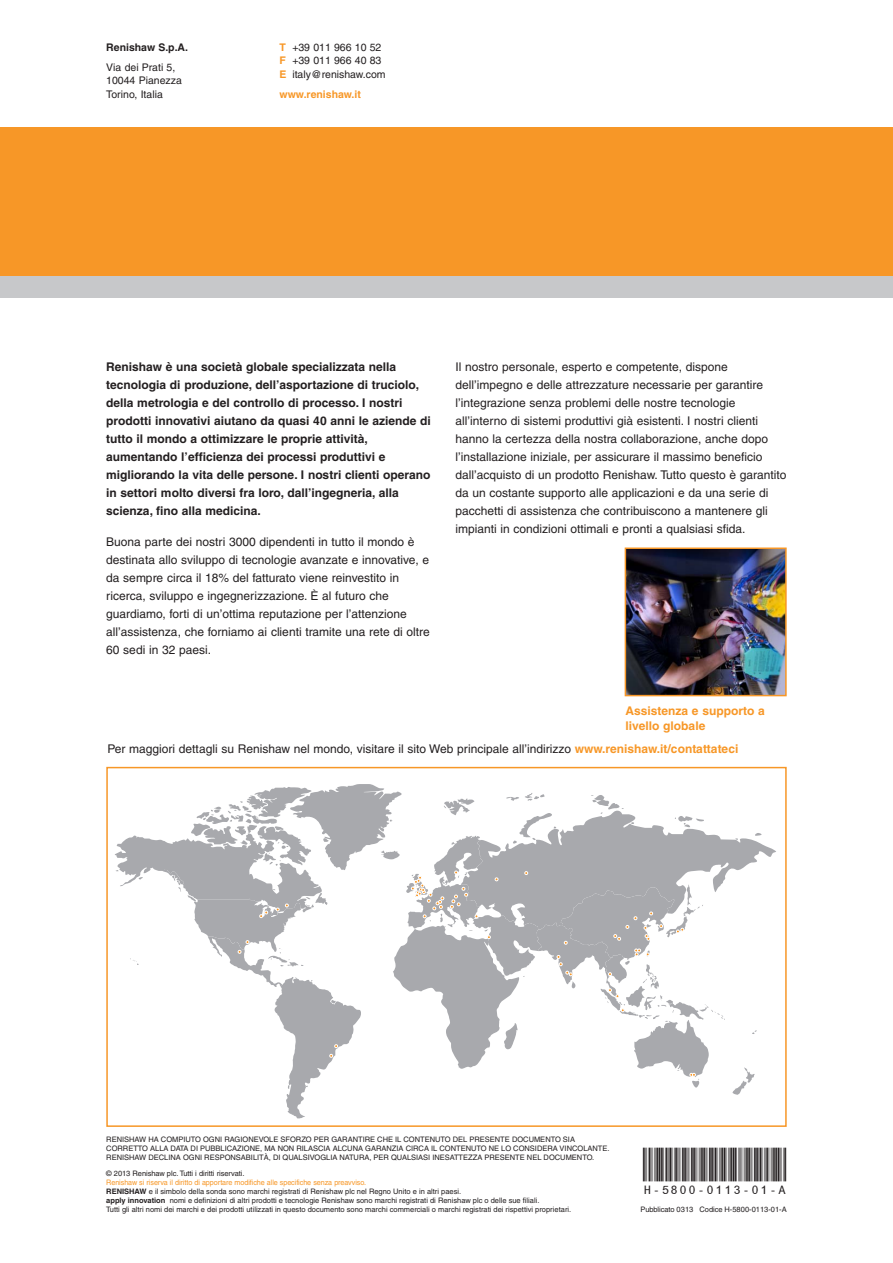
<style>
.page{position:relative;width:893px;height:1263px;background:#fff}
.page>*{position:absolute;margin:0;border:0;box-sizing:border-box;transform-origin:0 0}
.Bar_code{font:48px "MBH16 B";color:#231f20}
._8pt_text{font:12px/18px "Helvetica CE";color:#231f20}
._8pt_text_bold_black{font:700 12px/18px "Helvetica CE";color:#231f20}
._8pt_text_bold_black-2{font:12px "Helvetica CE";color:#231f20}
.Address_bold_orange{font:700 12px/15px "Helvetica CE";color:#f79727}
.t1{font:10.5px/13.5px "Helvetica";color:#231f20}
.t2{font:700 10.5px "Helvetica";color:#f79727}
.t3{font:700 10.5px "Helvetica";color:#231f20}
.t4{font:7.5px/9px "Helvetica";color:#231f20}
.t5{font:7.5px/9px "Helvetica";letter-spacing:-.01em;color:#f79727;scale:.96 1}
.Issued_and_Part_no{font:7.5px "Helvetica CE";color:#231f20}
.s1{font-weight:700;color:#f79727}
.s2{color:#231f20}
.s3{font-weight:700}
.s4{font-family:"Helvetica"}
</style>
<div class="page">
<div style="left:0;top:128px;width:893px;height:148px;background:#f79727"></div>
<div style="left:0;top:276px;width:893px;height:22px;background:#c7c8ca"></div>
<svg style="left:115px;top:784px;width:661px;height:334px"></svg>
<div style="left:106px;top:767px;width:681px;height:360px;border:2px solid #f79727"></div>
<img style="left:628px;top:550px;width:156px;height:143px">
<div style="left:625px;top:547px;width:162px;height:149px;border:2px solid #f79727"></div>
<p class="t3" style="left:106px;top:41px;width:83px">Renishaw S.p.A.</p>
<p class="t1" style="left:106px;top:60px;width:77px">Via dei Prati 5,<br>10044 Pianezza</p>
<p class="t1" style="left:106px;top:87px;width:58px">Torino, Italia</p>
<p class="t1" style="left:280px;top:40px;width:108px"><span class="s1">T</span> +39 011 966 10 52<br><span class="s1">F</span> +39 011 966 40 83<br><span class="s1">E</span> italy@renishaw.com</p>
<p class="t2" style="left:280px;top:88px;width:83px">www.renishaw.it</p>
<p class="_8pt_text_bold_black" style="left:106px;top:357px;width:326px">Renishaw è una società globale specializzata nella tecnologia di produzione, dell’asportazione di truciolo, della metrologia e del controllo di processo. I nostri prodotti innovativi aiutano da quasi 40 anni le aziende di tutto il mondo a ottimizzare le proprie attività, aumentando l’efficienza dei processi produttivi e migliorando la vita delle persone. I nostri clienti operano in settori molto diversi fra loro, dall’ingegneria, alla scienza, fino alla medicina.</p>
<p class="_8pt_text" style="left:106px;top:532px;width:325px">Buona parte dei nostri 3000 dipendenti in tutto il mondo è destinata allo sviluppo di tecnologie avanzate e innovative, e da sempre circa il 18% del fatturato viene reinvestito in ricerca, sviluppo e ingegnerizzazione. È al futuro che guardiamo, forti di un’ottima reputazione per l’attenzione all’assistenza, che forniamo ai clienti tramite una rete di oltre 60 sedi in 32 paesi.</p>
<p class="_8pt_text" style="left:455px;top:358px;width:333px">Il nostro personale, esperto e competente, dispone dell’impegno e delle attrezzature necessarie per garantire l’integrazione senza problemi delle nostre tecnologie all’interno di sistemi produttivi già esistenti. I nostri clienti hanno la certezza della nostra collaborazione, anche dopo l’installazione iniziale, per assicurare il massimo beneficio dall’acquisto di un prodotto Renishaw. Tutto questo è garantito da un costante supporto alle applicazioni e da una serie di pacchetti di assistenza che contribuiscono a mantenere gli impianti in condizioni ottimali e pronti a qualsiasi sfida.</p>
<p class="Address_bold_orange" style="left:626px;top:704px;width:141px">Assistenza e supporto a livello globale</p>
<p class="_8pt_text_bold_black-2" style="left:107px;top:742px;width:632px">Per maggiori dettagli su Renishaw nel mondo, visitare il sito Web principale all’indirizzo <span class="s1">www.renishaw.it/contattateci</span></p>
<p class="t4" style="left:106px;top:1135px;width:505px">RENISHAW HA COMPIUTO OGNI RAGIONEVOLE SFORZO PER GARANTIRE CHE IL CONTENUTO DEL PRESENTE DOCUMENTO SIA<br>CORRETTO ALLA DATA DI PUBBLICAZIONE, MA NON RILASCIA ALCUNA GARANZIA CIRCA IL CONTENUTO NE LO CONSIDERA VINCOLANTE.<br>RENISHAW DECLINA OGNI RESPONSABILITÀ, DI QUALSIVOGLIA NATURA, PER QUALSIASI INESATTEZZA PRESENTE NEL DOCUMENTO.</p>
<p class="t5" style="left:106px;top:1169px;width:272px"><span class="s2">© 2013 Renishaw plc. Tutti i diritti riservati.<br></span>Renishaw si riserva il diritto di apportare modifiche alle specifiche senza preavviso.</p>
<p class="t4" style="left:106px;top:1187px;width:356px"><span class="s3">RENISHAW</span> e il simbolo della sonda sono marchi registrati di Renishaw plc nel Regno Unito e in altri paesi.</p>
<p class="t4" style="left:106px;top:1196px;width:435px"><span class="s3">apply innovation</span> nomi e definizioni di altri prodotti e tecnologie Renishaw sono marchi registrati di Renishaw plc o delle sue filiali.</p>
<p class="t4" style="left:106px;top:1205px;width:467px">Tutti gli altri nomi dei marchi e dei prodotti utilizzati in questo documento sono marchi commerciali o marchi registrati dei rispettivi proprietari.</p>
<p class="Bar_code" style="left:643px;top:1150px;width:145px">H-5800-0113-01-A</p>
<p class="Issued_and_Part_no" style="left:640px;top:1205px;width:148px"><span class="s4">Pubblicato</span> 0313 <span class="s4">Codice</span> H-5800-0113-01-A</p>
</div>
